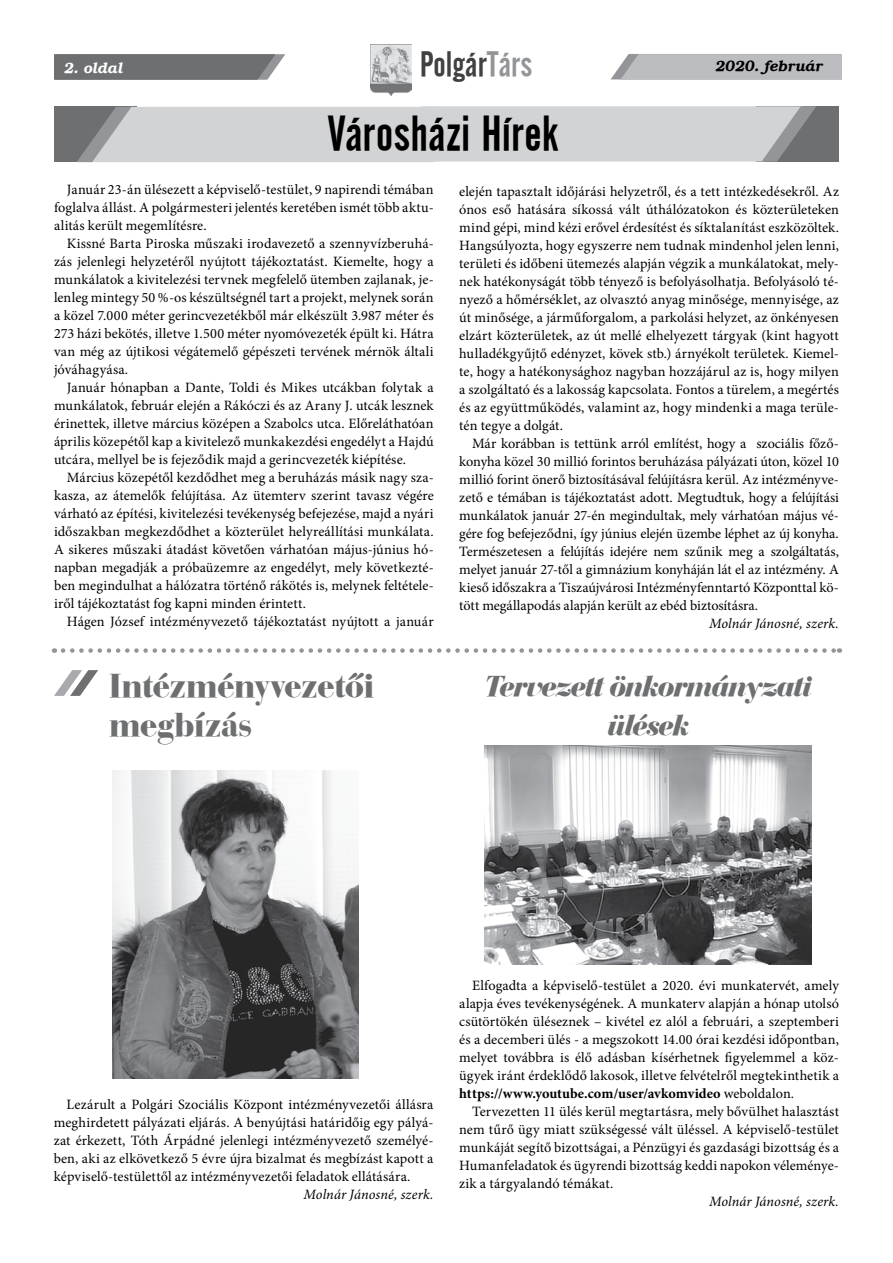
<style>
.page{position:relative;width:893px;height:1263px;background:#fff}
.page>*{position:absolute;margin:0;border:0;box-sizing:border-box;transform-origin:0 0}
.t1{font:48px "Alternate Gothic No 2 PFL Normal";letter-spacing:.005em;color:#000}
.t2{font:34.5px/39px "Bauer Bodoni Blk PFL Normal";letter-spacing:-.015em;color:#6d6f71}
.t3{font:34.5px "Alternate Gothic No 2 PFL Normal";letter-spacing:.01em;color:#414142}
.t4{font:30px/39px "Bauer Bodoni Blk PFL Italic";letter-spacing:-.035em;color:#6d6f71;text-align:center}
.t5{font:italic 15px "Bookman PFL Bold";letter-spacing:.005em;color:#000}
.t6{font:italic 15px "Bookman PFL Bold";letter-spacing:.015em;color:#fff}
.t7{font:14.25px/18px "Minion Pro";letter-spacing:.005em;color:#000;text-align:justify}
.t8{font:italic 14.25px "Minion Pro";letter-spacing:.005em;color:#000}
.s1{color:#939598}
.s2{font-weight:700}
</style>
<div class="page">
<svg style="left:611px;top:54px;width:231px;height:26px;background:#bcbdc0"></svg>
<img style="left:371px;top:44px;width:40px;height:51px">
<svg style="left:54px;top:54px;width:231px;height:26px;background:#757779"></svg>
<svg style="left:54px;top:670px;width:44px;height:26px"></svg>
<div style="left:54px;top:107px;width:83px;height:55px;background:#6d6f71"></div>
<div style="left:756px;top:106px;width:83px;height:56px;background:#6d6f71"></div>
<svg style="left:77px;top:106px;width:739px;height:56px;background:#c9cbcc"></svg>
<img style="left:113px;top:771px;width:245px;height:307px">
<svg style="left:63px;top:648px;width:777px;height:5px"></svg>
<img style="left:484px;top:745px;width:327px;height:219px">
<p class="t6" style="left:64px;top:58px;width:60px">2. oldal</p>
<h2 class="t3" style="left:420px;top:45px;width:114px">Polgár<span class="s1">Társ</span></h2>
<p class="t5" style="left:716px;top:57px;width:109px">2020. február</p>
<h1 class="t1" style="left:327px;top:106px;width:232px">Városházi Hírek</h1>
<p class="t7" style="left:54px;top:181px;width:381px;text-indent:13px">Január 23-án ülésezett a képviselő-testület, 9 napirendi témában foglalva állást. A polgármesteri jelentés keretében ismét több aktu&shy;alitás került megemlítésre.</p>
<p class="t7" style="left:54px;top:235px;width:381px;text-indent:13px">Kissné Barta Piroska műszaki irodavezető a szennyvízberuhá&shy;zás jelenlegi helyzetéről nyújtott tájékoztatást. Kiemelte, hogy a munkálatok a kivitelezési tervnek megfelelő ütemben zajlanak, je&shy;lenleg mintegy 50 %-os készültségnél tart a projekt, melynek során a közel 7.000 méter gerincvezetékből már elkészült 3.987 méter és 273 házi bekötés, illetve 1.500 méter nyomóvezeték épült ki. Hátra van még az újtikosi végátemelő gépészeti tervének mérnök általi jóváhagyása.</p>
<p class="t7" style="left:54px;top:379px;width:381px;text-indent:13px">Január hónapban a Dante, Toldi és Mikes utcákban folytak a munkálatok, február elején a Rákóczi és az Arany J. utcák lesznek érinettek, illetve március középen a Szabolcs utca. Előreláthatóan április közepétől kap a kivitelező munkakezdési engedélyt a Hajdú utcára, mellyel be is fejeződik majd a gerincvezeték kiépítése.</p>
<p class="t7" style="left:54px;top:469px;width:381px;text-indent:13px">Március közepétől kezdődhet meg a beruházás másik nagy sza&shy;kasza, az átemelők felújítása. Az ütemterv szerint tavasz végére várható az építési, kivitelezési tevékenység befejezése, majd a nyári időszakban megkezdődhet a közterület helyreállítási munkálata.<br>A sikeres műszaki átadást követően várhatóan május-június hó&shy;napban megadják a próbaüzemre az engedélyt, mely következté&shy;ben megindulhat a hálózatra történő rákötés is, melynek feltétele&shy;iről tájékoztatást fog kapni minden érintett.</p>
<p class="t7" style="left:67px;top:613px;width:368px">Hágen József intézményvezető tájékoztatást nyújtott a január</p>
<p class="t7" style="left:459px;top:182px;width:381px">elején tapasztalt időjárási helyzetről, és a tett intézkedésekről. Az ónos eső hatására síkossá vált úthálózatokon és közterületeken mind gépi, mind kézi erővel érdesítést és síktalanítást eszközöltek.<br>Hangsúlyozta, hogy egyszerre nem tudnak mindenhol jelen lenni, területi és időbeni ütemezés alapján végzik a munkálatokat, mely&shy;nek hatékonyságát több tényező is befolyásolhatja. Befolyásoló té&shy;nyező a hőmérséklet, az olvasztó anyag minősége, mennyisége, az út minősége, a járműforgalom, a parkolási helyzet, az önkényesen elzárt közterületek, az út mellé elhelyezett tárgyak (kint hagyott hulladékgyűjtő edényzet, kövek stb.) árnyékolt területek. Kiemel&shy;te, hogy a hatékonysághoz nagyban hozzájárul az is, hogy milyen a szolgáltató és a lakosság kapcsolata. Fontos a türelem, a megértés és az együttműködés, valamint az, hogy mindenki a maga terüle&shy;tén tegye a dolgát.</p>
<p class="t7" style="left:459px;top:434px;width:381px;text-indent:13px">Már korábban is tettünk arról említést, hogy a szociális főző&shy;konyha közel 30 millió forintos beruházása pályázati úton, közel 10 millió forint önerő biztosításával felújításra kerül. Az intézményve&shy;zető e témában is tájékoztatást adott. Megtudtuk, hogy a felújítási munkálatok január 27-én megindultak, mely várhatóan május vé&shy;gére fog befejeződni, így június elején üzembe léphet az új konyha.<br>Természetesen a felújítás idejére nem szűnik meg a szolgáltatás, melyet január 27-től a gimnázium konyháján lát el az intézmény. A kieső időszakra a Tiszaújvárosi Intézményfenntartó Központtal kö&shy;tött megállapodás alapján került az ebéd biztosításra.</p>
<p class="t8" style="left:709px;top:613px;width:131px">Molnár Jánosné, szerk.</p>
<h2 class="t2" style="left:109px;top:666px;width:267px">Intézményvezetői megbízás</h2>
<h3 class="t4" style="left:485px;top:666px;width:329px">Tervezett önkormányzati ülések</h3>
<p class="t7" style="left:54px;top:1095px;width:381px;text-indent:13px">Lezárult a Polgári Szociális Központ intézményvezetői állásra meghirdetett pályázati eljárás. A benyújtási határidőig egy pályá&shy;zat érkezett, Tóth Árpádné jelenlegi intézményvezető személyé&shy;ben, aki az elkövetkező 5 évre újra bizalmat és megbízást kapott a képviselő-testülettől az intézményvezetői feladatok ellátására.</p>
<p class="t8" style="left:304px;top:1184px;width:131px">Molnár Jánosné, szerk.</p>
<p class="t7" style="left:459px;top:976px;width:381px;text-indent:13px">Elfogadta a képviselő-testület a 2020. évi munkatervét, amely alapja éves tevékenységének. A munkaterv alapján a hónap utolsó csütörtökén üléseznek – kivétel ez alól a februári, a szeptemberi és a decemberi ülés - a megszokott 14.00 órai kezdési időpontban, melyet továbbra is élő adásban kísérhetnek figyelemmel a köz&shy;ügyek iránt érdeklődő lakosok, illetve felvételről megtekinthetik a <span class="s2">https://www.youtube.com/user/avkomvideo</span> weboldalon.</p>
<p class="t7" style="left:459px;top:1102px;width:381px;text-indent:13px">Tervezetten 11 ülés kerül megtartásra, mely bővülhet halasztást nem tűrő ügy miatt szükségessé vált üléssel. A képviselő-testület munkáját segítő bizottságai, a Pénzügyi és gazdasági bizottság és a Humanfeladatok és ügyrendi bizottság keddi napokon véleménye&shy;zik a tárgyalandó témákat.</p>
<p class="t8" style="left:709px;top:1191px;width:131px">Molnár Jánosné, szerk.</p>
</div>
